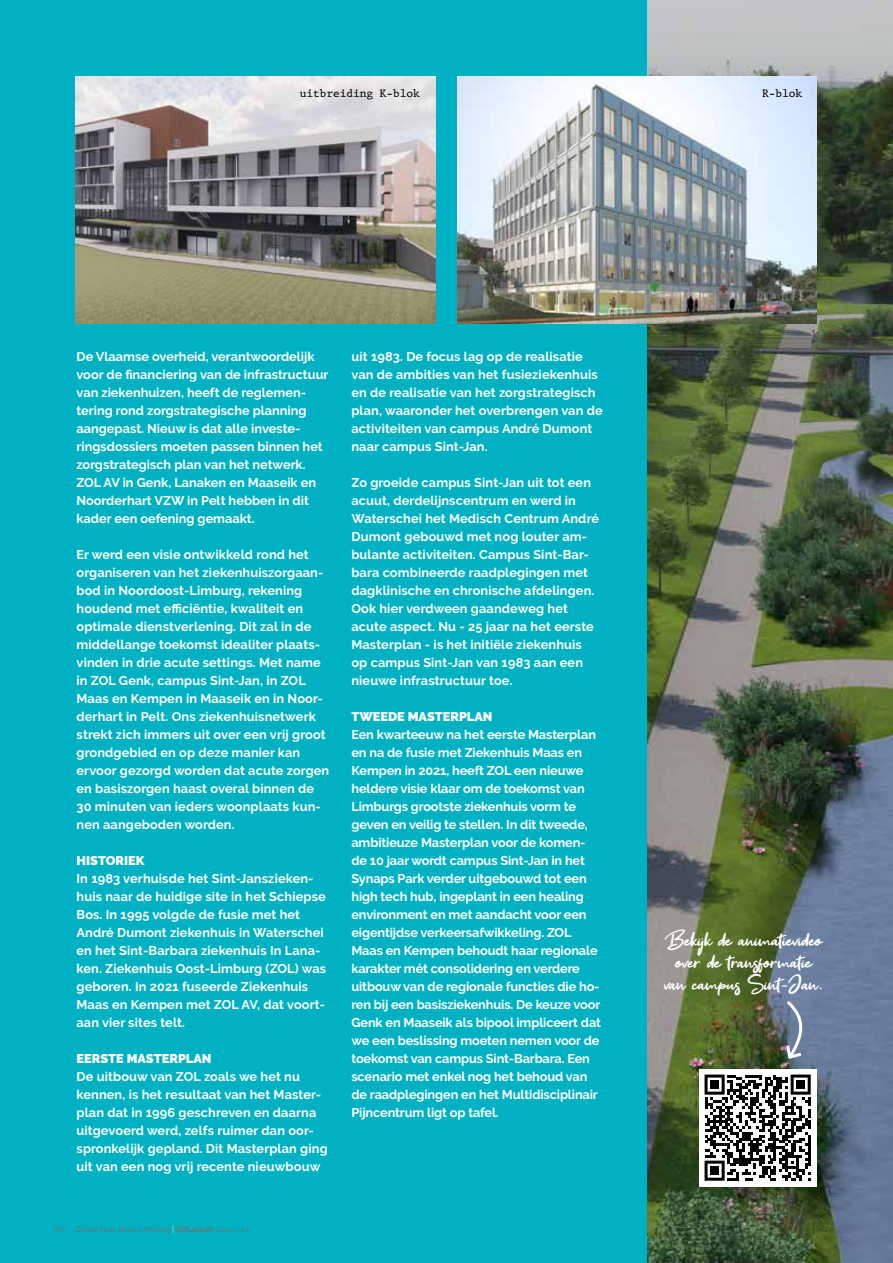
<style>
.page{position:relative;width:893px;height:1263px;background:#00b1c3}
.page>*{position:absolute;margin:0;border:0;box-sizing:border-box;transform-origin:0 0}
.t1{font:27.45px/21.9px "Get Show";letter-spacing:-.01em;color:#fff;text-align:center}
.t2{font:700 12.75px/18px "Raleway";letter-spacing:.005em;color:#fff}
.t3{font:900 12.75px "Raleway";color:#fff}
.t4{font:11.25px "King";letter-spacing:-.01em;color:#000}
.t5{font:8.25px "Raleway";letter-spacing:-.01em;color:#706f6f}
.s1{color:#e5e58d}
.s2{font-weight:600}
.s3{font-size:6px}
</style>
<div class="page">
<img style="left:76px;top:77px;width:360px;height:246px">
<img style="left:647px;top:0;width:246px;height:1263px">
<img style="left:457px;top:77px;width:359px;height:246px">
<div style="left:699px;top:1069px;width:117px;height:117px;background:#fff"></div>
<svg style="left:705px;top:1074px;width:106px;height:107px"></svg>
<div style="left:710px;top:1080px;width:9px;height:9px;background:#000"></div>
<div style="left:796px;top:1080px;width:9px;height:9px;background:#000"></div>
<div style="left:710px;top:1166px;width:9px;height:9px;background:#000"></div>
<svg style="left:784px;top:998px;width:21px;height:63px"></svg>
<p class="t4" style="left:300px;top:87px;width:121px">uitbreiding K-blok</p>
<p class="t4" style="left:762px;top:87px;width:42px">R-blok</p>
<p class="t2" style="left:77px;top:347px;width:253px">De Vlaamse overheid, verantwoordelijk voor de financiering van de infrastructuur van ziekenhuizen, heeft de reglemen&shy;tering rond zorgstrategische planning aangepast. Nieuw is dat alle investe&shy;ringsdossiers moeten passen binnen het zorgstrategisch plan van het netwerk.<br>ZOL AV in Genk, Lanaken en Maaseik en Noorderhart VZW in Pelt hebben in dit kader een oefening gemaakt.</p>
<p class="t2" style="left:77px;top:545px;width:254px">Er werd een visie ontwikkeld rond het organiseren van het ziekenhuiszorgaan&shy;bod in Noordoost-Limburg, rekening houdend met efficiëntie, kwaliteit en optimale dienstverlening. Dit zal in de middellange toekomst idealiter plaats&shy;vinden in drie acute settings. Met name in ZOL Genk, campus Sint-Jan, in ZOL Maas en Kempen in Maaseik en in Noor&shy;derhart in Pelt. Ons ziekenhuisnetwerk strekt zich immers uit over een vrij groot grondgebied en op deze manier kan ervoor gezorgd worden dat acute zorgen en basiszorgen haast overal binnen de 30 minuten van ieders woonplaats kun&shy;nen aangeboden worden.</p>
<p class="t3" style="left:77px;top:853px;width:70px">HISTORIEK</p>
<p class="t2" style="left:77px;top:869px;width:251px">In 1983 verhuisde het Sint-Janszieken&shy;huis naar de huidige site in het Schiepse Bos. In 1995 volgde de fusie met het André Dumont ziekenhuis in Waterschei en het Sint-Barbara ziekenhuis In Lana&shy;ken. Ziekenhuis Oost-Limburg (ZOL) was geboren. In 2021 fuseerde Ziekenhuis Maas en Kempen met ZOL AV, dat voort&shy;aan vier sites telt.</p>
<p class="t3" style="left:77px;top:1051px;width:136px">EERSTE MASTERPLAN</p>
<p class="t2" style="left:77px;top:1067px;width:253px">De uitbouw van ZOL zoals we het nu kennen, is het resultaat van het Master&shy;plan dat in 1996 geschreven en daarna uitgevoerd werd, zelfs ruimer dan oor&shy;spronkelijk gepland. Dit Masterplan ging uit van een nog vrij recente nieuwbouw</p>
<p class="t5" style="left:54px;top:1224px;width:11px">34</p>
<p class="t5" style="left:76px;top:1224px;width:175px">Ziekenhuis Oost-Limburg <span class="s1">|</span> <span class="s2">ZOLarium</span> <span class="s3">2022 nr. 84</span></p>
<p class="t2" style="left:351px;top:347px;width:253px">uit 1983. De focus lag op de realisatie van de ambities van het fusieziekenhuis en de realisatie van het zorgstrategisch plan, waaronder het overbrengen van de activiteiten van campus André Dumont naar campus Sint-Jan.</p>
<p class="t2" style="left:351px;top:473px;width:249px">Zo groeide campus Sint-Jan uit tot een acuut, derdelijnscentrum en werd in Waterschei het Medisch Centrum André Dumont gebouwd met nog louter am&shy;bulante activiteiten. Campus Sint-Bar&shy;bara combineerde raadplegingen met dagklinische en chronische afdelingen.<br>Ook hier verdween gaandeweg het acute aspect. Nu - 25 jaar na het eerste Masterplan - is het initiële ziekenhuis op campus Sint-Jan van 1983 aan een nieuwe infrastructuur toe.</p>
<p class="t3" style="left:351px;top:709px;width:143px">TWEEDE MASTERPLAN</p>
<p class="t2" style="left:351px;top:725px;width:251px">Een kwarteeuw na het eerste Masterplan en na de fusie met Ziekenhuis Maas en Kempen in 2021, heeft ZOL een nieuwe heldere visie klaar om de toekomst van Limburgs grootste ziekenhuis vorm te geven en veilig te stellen. In dit tweede, ambitieuze Masterplan voor de komen&shy;de 10 jaar wordt campus Sint-Jan in het Synaps Park verder uitgebouwd tot een high tech hub, ingeplant in een healing environment en met aandacht voor een eigentijdse verkeersafwikkeling. ZOL Maas en Kempen behoudt haar regionale karakter mét consolidering en verdere uitbouw van de regionale functies die ho&shy;ren bij een basisziekenhuis. De keuze voor Genk en Maaseik als bipool impliceert dat we een beslissing moeten nemen voor de toekomst van campus Sint-Barbara. Een scenario met enkel nog het behoud van de raadplegingen en het Multidisciplinair Pijncentrum ligt op tafel.</p>
<h1 class="t1" style="left:664px;top:929px;width:161px">Bekijk de animatievideo over de transformatie van campus Sint-Jan.</h1>
</div>
